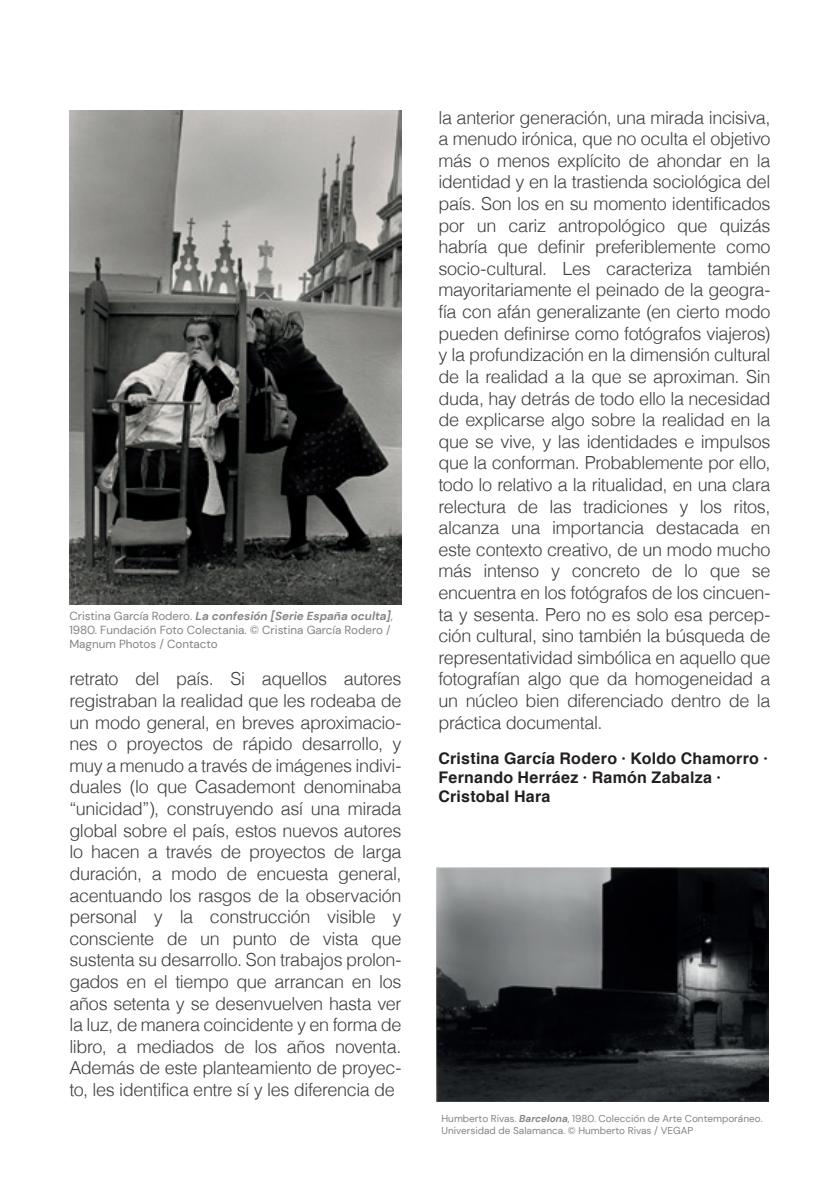
<style>
.page{position:relative;width:840px;height:1191px;background:#fff}
.page>*{position:absolute;margin:0;border:0;box-sizing:border-box;transform-origin:0 0}
.t1{font:300 18px/21.6px "Helvetica";letter-spacing:-.02em;color:#3f3f40;text-align:justify}
.t2{font:700 16px/19.2px "Helvetica";letter-spacing:.015em;color:#231f20}
.t3{font:11.6px/14px "DM Sans";color:#818386}
.t4{font:10px/12px "DM Sans";color:#818386}
.s1{font-weight:700;font-style:italic}
</style>
<div class="page">
<img style="left:436px;top:867px;width:332px;height:234px">
<img style="left:69px;top:111px;width:332px;height:493px">
<p class="t3" style="left:69px;top:609px;width:325px">Cristina García Rodero. <span class="s1">La confesión [Serie España oculta]</span>,<br>1980. Fundación Foto Colectania. © Cristina García Rodero /<br>Magnum Photos / Contacto</p>
<p class="t1" style="left:69px;top:667px;width:333px">retrato del país. Si aquellos autores registraban la realidad que les rodeaba de un modo general, en breves aproximacio&shy;nes o proyectos de rápido desarrollo, y muy a menudo a través de imágenes indivi&shy;duales (lo que Casademont denominaba “unicidad”), construyendo así una mirada global sobre el país, estos nuevos autores lo hacen a través de proyectos de larga duración, a modo de encuesta general, acentuando los rasgos de la observación personal y la construcción visible y consciente de un punto de vista que sustenta su desarrollo. Son trabajos prolon&shy;gados en el tiempo que arrancan en los años setenta y se desenvuelven hasta ver la luz, de manera coincidente y en forma de libro, a mediados de los años noventa.<br>Además de este planteamiento de proyec&shy;to, les identifica entre sí y les diferencia de</p>
<p class="t1" style="left:438px;top:105px;width:333px">la anterior generación, una mirada incisiva, a menudo irónica, que no oculta el objetivo más o menos explícito de ahondar en la identidad y en la trastienda sociológica del país. Son los en su momento identificados por un cariz antropológico que quizás habría que definir preferiblemente como socio-cultural. Les caracteriza también mayoritariamente el peinado de la geogra&shy;fía con afán generalizante (en cierto modo pueden definirse como fotógrafos viajeros) y la profundización en la dimensión cultural de la realidad a la que se aproximan. Sin duda, hay detrás de todo ello la necesidad de explicarse algo sobre la realidad en la que se vive, y las identidades e impulsos que la conforman. Probablemente por ello, todo lo relativo a la ritualidad, en una clara relectura de las tradiciones y los ritos, alcanza una importancia destacada en este contexto creativo, de un modo mucho más intenso y concreto de lo que se encuentra en los fotógrafos de los cincuen&shy;ta y sesenta. Pero no es solo esa percep&shy;ción cultural, sino también la búsqueda de representatividad simbólica en aquello que fotografían algo que da homogeneidad a un núcleo bien diferenciado dentro de la práctica documental.</p>
<p class="t2" style="left:438px;top:748px;width:331px">Cristina García Rodero · Koldo Chamorro ·<br>Fernando Herráez · Ramón Zabalza ·<br>Cristobal Hara</p>
<p class="t4" style="left:441px;top:1112px;width:322px">Humberto Rivas. <span class="s1">Barcelona</span>, 1980. Colección de Arte Contemporáneo.<br>Universidad de Salamanca. © Humberto Rivas / VEGAP</p>
</div>
